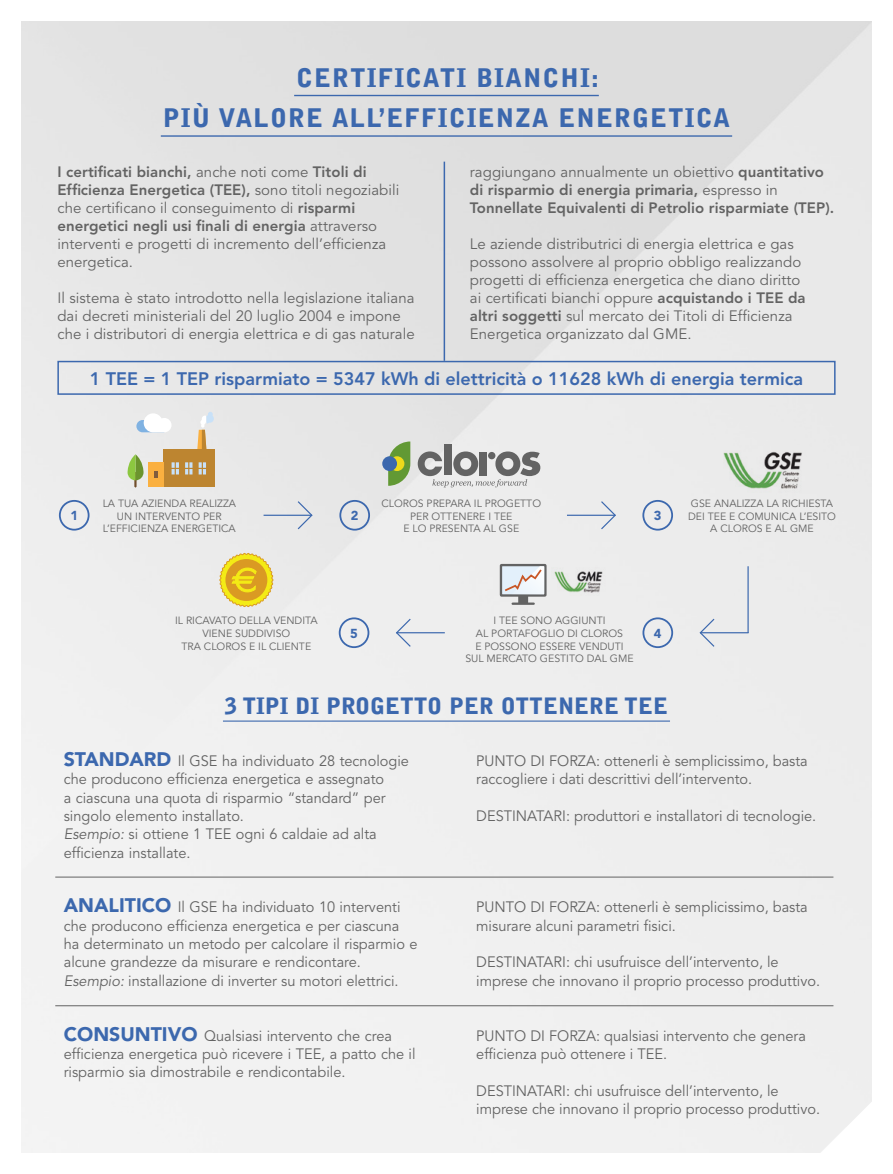
<style>
.page{position:relative;width:893px;height:1174px;background:#fff}
.page>*{position:absolute;margin:0;border:0;box-sizing:border-box;transform-origin:0 0}
.t1{font:900 25.5px "Bell Gothic";letter-spacing:.04em;color:#3c68ae}
.t2{font:900 22.5px "Bell Gothic";color:#3c68ae}
.t3{font:800 18px "Avenir";color:#3c68ae}
.t4{font:15px/18.3px "Avenir";color:#636363}
.t5{font:800 15px/18px "Avenir";letter-spacing:.005em;color:#636363}
.t6{font:900 12.9px "Avenir";color:#3c68ae}
.t7{font:10.5px "Avenir";color:#636363}
.s1{font-weight:800}
.s2{font-weight:400}
.s3{font-weight:900;font-size:19.5px;color:#3c68ae}
.s4{font-style:italic}
</style>
<div class="page">
<img style="left:21px;top:21px;width:851px;height:1131px">
<svg style="left:818px;top:1099px;width:54px;height:54px"></svg>
<hr style="left:294px;top:95px;width:305px;height:1px;background:#3c68ae">
<hr style="left:161px;top:135px;width:571px;height:2px;background:#3c68ae">
<hr style="left:444px;top:162px;width:1px;height:199px;background:#3c68ae">
<hr style="left:55px;top:876px;width:778px;height:1px;background:#636363">
<hr style="left:55px;top:1005px;width:778px;height:1px;background:#636363">
<hr style="left:223px;top:720px;width:447px;height:1px;background:#3c68ae">
<div style="left:57px;top:361px;width:779px;height:34px;border:2px solid #3c68ae"></div>
<div style="left:163px;top:449px;width:52px;height:38px;background:#bd8530"></div>
<svg style="left:136px;top:413px;width:36px;height:19px"></svg>
<div style="left:148px;top:462px;width:15px;height:25px;background:#fab040"></div>
<svg style="left:154px;top:471px;width:3px;height:6px"></svg>
<svg style="left:172px;top:462px;width:7px;height:12px"></svg>
<svg style="left:128px;top:454px;width:16px;height:33px"></svg>
<svg style="left:185px;top:412px;width:29px;height:62px"></svg>
<svg style="left:388px;top:441px;width:22px;height:45px"></svg>
<div style="left:390px;top:456px;width:14px;height:15px;background:#eeda1b;border-radius:50%"></div>
<div style="left:382px;top:456px;width:15px;height:15px;background:#3c68ae;border-radius:50%"></div>
<div style="left:444px;top:444px;width:7px;height:31px;background:#636363"></div>
<svg style="left:418px;top:451px;width:122px;height:36px;background:#adadad"></svg>
<img style="left:718px;top:445px;width:88px;height:50px">
<hr style="left:567px;top:514px;width:48px;height:2px;background:#3c68ae">
<svg style="left:600px;top:500px;width:17px;height:30px"></svg>
<hr style="left:264px;top:514px;width:48px;height:2px;background:#3c68ae">
<svg style="left:296px;top:500px;width:18px;height:30px"></svg>
<div style="left:59px;top:500px;width:31px;height:30px;border:2px solid #3c68ae;border-radius:50%"></div>
<div style="left:339px;top:500px;width:31px;height:30px;border:2px solid #3c68ae;border-radius:50%"></div>
<div style="left:642px;top:500px;width:31px;height:30px;border:2px solid #3c68ae;border-radius:50%"></div>
<hr style="left:397px;top:632px;width:48px;height:1px;background:#3c68ae">
<svg style="left:395px;top:617px;width:17px;height:31px"></svg>
<hr style="left:747px;top:566px;width:2px;height:67px;background:#3c68ae">
<hr style="left:700px;top:632px;width:49px;height:1px;background:#3c68ae">
<svg style="left:698px;top:617px;width:18px;height:31px"></svg>
<div style="left:642px;top:617px;width:31px;height:31px;border:2px solid #3c68ae;border-radius:50%"></div>
<div style="left:339px;top:617px;width:30px;height:31px;border:2px solid #3c68ae;border-radius:50%"></div>
<svg style="left:219px;top:552px;width:55px;height:55px;background:#e6c852"></svg>
<svg style="left:500px;top:564px;width:47px;height:32px"></svg>
<div style="left:502px;top:566px;width:42px;height:28px;background:#d2dde7"></div>
<hr style="left:513px;top:602px;width:21px;height:3px;background:#636363">
<div style="left:518px;top:595px;width:10px;height:8px;background:#636363"></div>
<svg style="left:503px;top:566px;width:41px;height:28px"></svg>
<img style="left:552px;top:567px;width:54px;height:28px">
<h1 class="t1" style="left:296px;top:63px;width:17px">CERTIFICATI</h1>
<h1 class="t1" style="left:476px;top:63px;width:17px">BIANCHI</h1>
<h1 class="t1" style="left:591px;top:63px;width:10px">:</h1>
<h1 class="t1" style="left:163px;top:103px;width:241px">PIÙ VALORE ALL’EFFICIEN</h1>
<h1 class="t1" style="left:515px;top:103px;width:62px">ZA ENER</h1>
<h1 class="t1" style="left:632px;top:103px;width:35px">GETICA</h1>
<p class="t4" style="left:57px;top:163px;width:344px"><span class="s1">I certificati bianchi,</span> anche noti come <span class="s1">Titoli di Efficienza Energetica (TEE),</span> sono titoli negoziabili che certificano il conseguimento di <span class="s1">risparmi energetici negli usi finali di energia</span> attraverso interventi e progetti di incremento dell’efficienza energetica.</p>
<p class="t4" style="left:57px;top:289px;width:359px">Il sistema è stato introdotto nella legislazione italiana dai decreti ministeriali del 20 luglio 2004 e impone che i distributori di energia elettrica e di gas naturale</p>
<p class="t5" style="left:470px;top:162px;width:366px"><span class="s2">raggiungano annualmente un obiettivo</span> quantitativo di risparmio di energia primaria, <span class="s2">espresso in<br></span>Tonnellate Equivalenti di Petrolio risparmiate (TEP).</p>
<p class="t4" style="left:470px;top:235px;width:337px">Le aziende distributrici di energia elettrica e gas possono assolvere al proprio obbligo realizzando progetti di efficienza energetica che diano diritto ai certificati bianchi oppure <span class="s1">acquistando i TEE da altri soggetti</span> sul mercato dei Titoli di Efficienza Energetica organizzato dal GME.</p>
<p class="t3" style="left:90px;top:368px;width:715px">1 TEE = 1 TEP risparmiato = 5347 kWh di elettricità o 11628 kWh di energia termica</p>
<p class="t7" style="left:381px;top:497px;width:16px">cloros</p>
<p class="t7" style="left:427px;top:497px;width:8px">prepara</p>
<p class="t7" style="left:474px;top:497px;width:19px">il progetto</p>
<p class="t7" style="left:410px;top:510px;width:7px">per</p>
<p class="t7" style="left:431px;top:510px;width:8px">ottenere</p>
<p class="t7" style="left:488px;top:510px;width:13px">i tee</p>
<p class="t7" style="left:403px;top:522px;width:34px">elo presenta</p>
<p class="t7" style="left:484px;top:522px;width:23px">al gse</p>
<p class="t7" style="left:103px;top:497px;width:24px">la tua</p>
<p class="t7" style="left:141px;top:497px;width:8px">azienda</p>
<p class="t7" style="left:190px;top:497px;width:7px">realizza</p>
<p class="t7" style="left:117px;top:510px;width:25px">un inter</p>
<p class="t7" style="left:165px;top:510px;width:15px">vento</p>
<p class="t7" style="left:203px;top:510px;width:7px">per</p>
<p class="t7" style="left:103px;top:522px;width:13px">l’effi</p>
<p class="t7" style="left:131px;top:522px;width:15px">cienza</p>
<p class="t7" style="left:171px;top:522px;width:8px">energeti</p>
<p class="t7" style="left:221px;top:522px;width:14px">ca</p>
<p class="t6" style="left:70px;top:508px;width:9px">1</p>
<p class="t6" style="left:351px;top:508px;width:9px">2</p>
<p class="t6" style="left:654px;top:508px;width:9px">3</p>
<p class="t7" style="left:691px;top:497px;width:8px">gse</p>
<p class="t7" style="left:714px;top:497px;width:8px">analizza</p>
<p class="t7" style="left:766px;top:497px;width:46px">la richiesta</p>
<p class="t7" style="left:688px;top:510px;width:6px">dei</p>
<p class="t7" style="left:708px;top:510px;width:7px">tee</p>
<p class="t7" style="left:729px;top:510px;width:25px">e comuni</p>
<p class="t7" style="left:782px;top:510px;width:32px">ca l’esito</p>
<p class="t7" style="left:710px;top:522px;width:26px">a cloros</p>
<p class="t7" style="left:765px;top:522px;width:34px">eal gme</p>
<p class="t7" style="left:175px;top:614px;width:48px">il ri cavato</p>
<p class="t7" style="left:239px;top:614px;width:8px">della</p>
<p class="t7" style="left:274px;top:614px;width:14px">vendita</p>
<p class="t7" style="left:202px;top:627px;width:13px">viene</p>
<p class="t7" style="left:235px;top:627px;width:7px">suddi</p>
<p class="t7" style="left:267px;top:627px;width:13px">viso</p>
<p class="t7" style="left:182px;top:640px;width:8px">tra</p>
<p class="t7" style="left:204px;top:640px;width:16px">cloros</p>
<p class="t7" style="left:249px;top:640px;width:35px">e il cliente</p>
<p class="t7" style="left:493px;top:614px;width:13px">i tee</p>
<p class="t7" style="left:521px;top:614px;width:9px">sono</p>
<p class="t7" style="left:555px;top:614px;width:8px">aggiunti</p>
<p class="t7" style="left:476px;top:627px;width:23px">al portafoglio</p>
<p class="t7" style="left:567px;top:627px;width:29px">di cloros</p>
<p class="t7" style="left:475px;top:640px;width:18px">e possono</p>
<p class="t7" style="left:540px;top:640px;width:7px">essere</p>
<p class="t7" style="left:579px;top:640px;width:14px">venduti</p>
<p class="t7" style="left:465px;top:652px;width:7px">sul</p>
<p class="t7" style="left:487px;top:652px;width:8px">mer</p>
<p class="t7" style="left:508px;top:652px;width:16px">cato</p>
<p class="t7" style="left:540px;top:652px;width:8px">gestito</p>
<p class="t7" style="left:587px;top:652px;width:8px">dal</p>
<p class="t7" style="left:610px;top:652px;width:24px">gMe</p>
<p class="t6" style="left:350px;top:625px;width:9px">5</p>
<p class="t6" style="left:654px;top:625px;width:9px">4</p>
<h2 class="t2" style="left:225px;top:693px;width:175px">3 TIPI DI PROGETT</h2>
<h2 class="t2" style="left:427px;top:693px;width:104px">O PER OTTENERE</h2>
<h2 class="t2" style="left:624px;top:693px;width:15px">TEE</h2>
<p class="t4" style="left:64px;top:752px;width:347px"><span class="s3">STANDARD</span> Il GSE ha individuato 28 tecnologie che producono efficienza energetica e assegnato<br>a ciascuna una quota di risparmio “standard” per singolo elemento installato.<br><span class="s4">Esempio:</span> si ottiene 1 TEE ogni 6 caldaie ad alta efficienza installate.</p>
<p class="t4" style="left:64px;top:898px;width:355px"><span class="s3">ANALITICO</span> Il GSE ha individuato 10 interventi che producono efficienza energetica e per ciascuna ha determinato un metodo per calcolare il risparmio e alcune grandezze da misurare e rendicontare.<br><span class="s4">Esempio:</span> installazione di inverter su motori elettrici.</p>
<p class="t4" style="left:64px;top:1026px;width:353px"><span class="s3">CONSUNTIVO</span> Qualsiasi intervento che crea efficienza energetica può ricevere i TEE, a patto che il risparmio sia dimostrabile e rendicontabile.</p>
<p class="t4" style="left:476px;top:752px;width:333px">PUNTO DI FORZA: ottenerli è semplicissimo, basta raccogliere i dati descrittivi dell’intervento.</p>
<p class="t4" style="left:476px;top:807px;width:342px">DESTINATARI: produttori e installatori di tecnologie.</p>
<p class="t4" style="left:476px;top:898px;width:333px">PUNTO DI FORZA: ottenerli è semplicissimo, basta misurare alcuni parametri fisici.</p>
<p class="t4" style="left:476px;top:953px;width:345px">DESTINATARI: chi usufruisce dell’intervento, le imprese che innovano il proprio processo produttivo.</p>
<p class="t4" style="left:476px;top:1026px;width:331px">PUNTO DI FORZA: qualsiasi intervento che genera efficienza può ottenere i TEE.</p>
<p class="t4" style="left:476px;top:1081px;width:345px">DESTINATARI: chi usufruisce dell’intervento, le imprese che innovano il proprio processo produttivo.</p>
</div>
